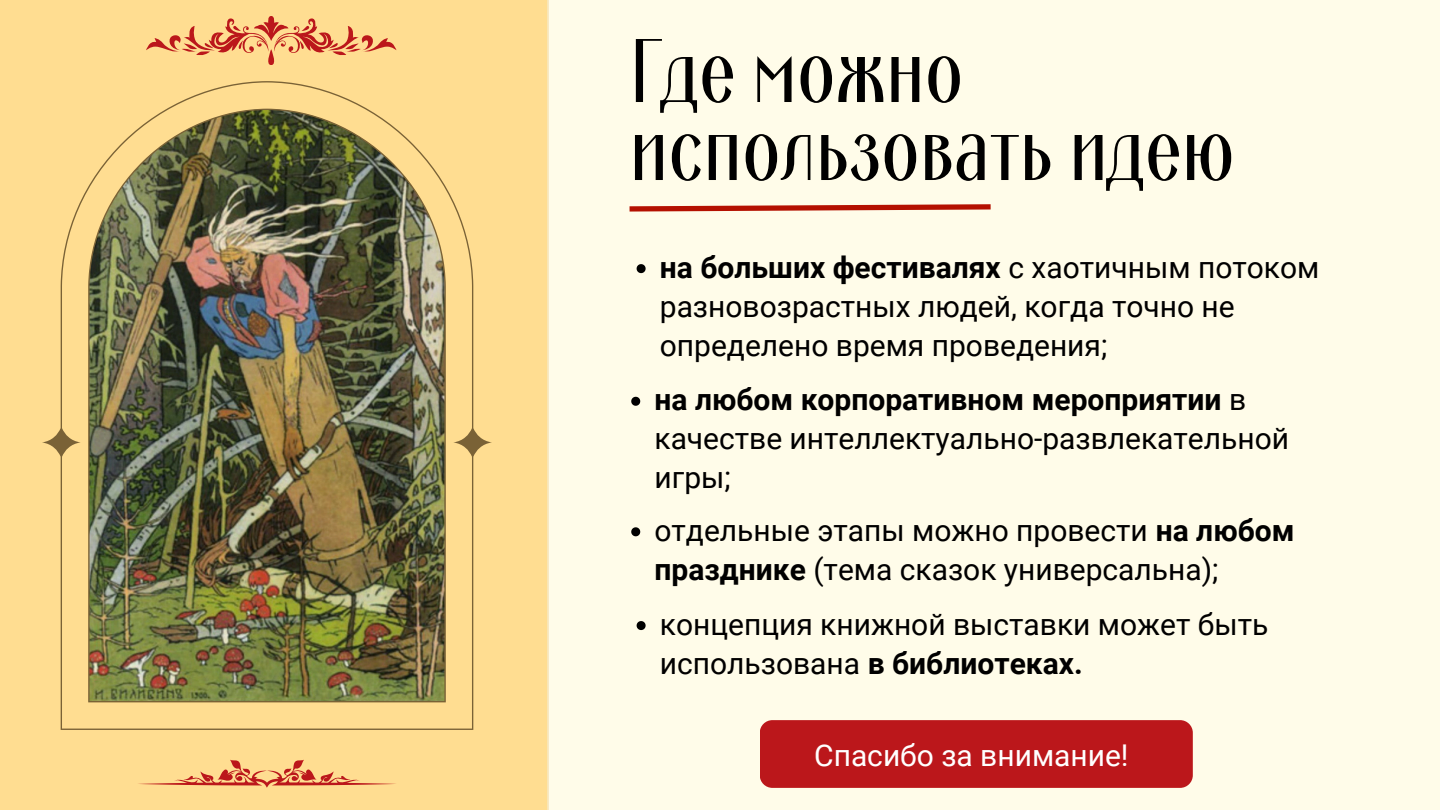
<style>
.page{position:relative;width:1440px;height:810px;background:#fffce9}
.page>*{position:absolute;margin:0;border:0;box-sizing:border-box;transform-origin:0 0}
.t1{font:90px/78px "Ardeco CE";color:#000}
.t2{font:30px/39px "Roboto";color:#000}
.t3{font:30px "Roboto";color:#fff}
.s1{font-weight:700}
</style>
<div class="page">
<div style="left:0;top:0;width:549px;height:810px;background:#ffdd91"></div>
<svg style="left:146px;top:16px;width:250px;height:49px;background:#f1b77a"></svg>
<img style="left:42px;top:81px;width:450px;height:649px">
<svg style="left:137px;top:759px;width:260px;height:29px;background:#f1b77a"></svg>
<svg style="left:629px;top:204px;width:362px;height:8px"></svg>
<svg style="left:637px;top:264px;width:9px;height:9px"></svg>
<svg style="left:631px;top:397px;width:9px;height:9px"></svg>
<svg style="left:631px;top:527px;width:9px;height:9px"></svg>
<svg style="left:637px;top:621px;width:9px;height:9px"></svg>
<div style="left:760px;top:720px;width:433px;height:68px;background:#bb171b;border-radius:13px"></div>
<p class="t1" style="left:630px;top:36px;width:607px">Где можно использовать идею</p>
<p class="t2" style="left:660px;top:248px;width:661px"><span class="s1">на больших фестивалях</span> с хаотичным потоком разновозрастных людей, когда точно не определено время проведения;</p>
<h1 class="t2" style="left:654px;top:381px;width:636px"><span class="s1">на любом корпоративном мероприятии</span> в качестве интеллектуально-развлекательной игры;</h1>
<p class="t2" style="left:654px;top:511px;width:641px">отдельные этапы можно провести <span class="s1">на любом празднике</span> (тема сказок универсальна);</p>
<p class="t2" style="left:660px;top:605px;width:610px">концепция книжной выставки может быть использована <span class="s1">в библиотеках.</span></p>
<p class="t3" style="left:814px;top:738px;width:316px">Спасибо за внимание!</p>
</div>
